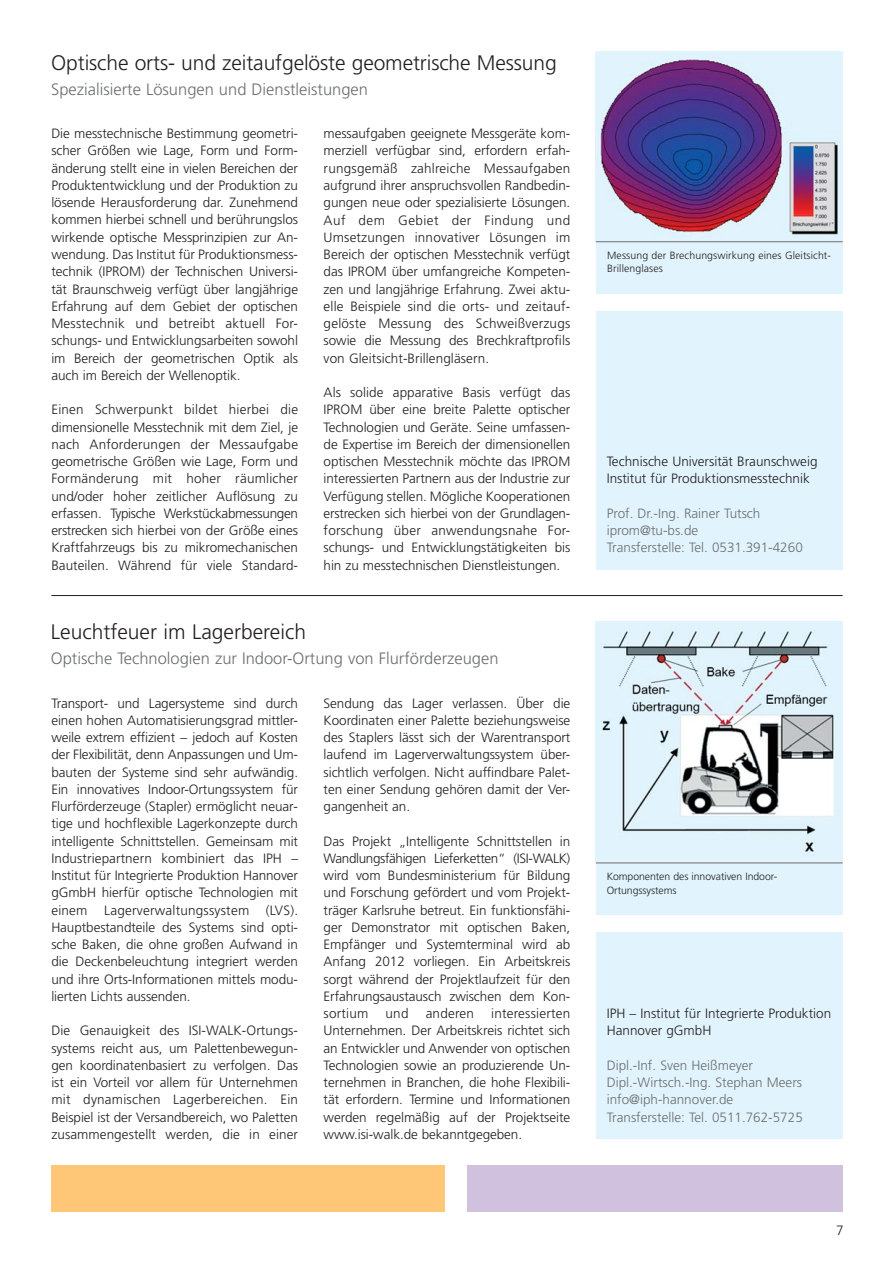
<style>
.page{position:relative;width:894px;height:1264px;background:#fff}
.page>*{position:absolute;margin:0;border:0;box-sizing:border-box;transform-origin:0 0}
.t1{font:300 21px "Frutiger";letter-spacing:-.005em;color:#231f20}
.t2{font:300 16.5px "Frutiger";color:#6d6e70}
.t3{font:300 13.5px/17.2px "Frutiger";letter-spacing:-.005em;color:#231f20;text-align:justify}
.t4{font:300 13.5px/17.2px "Frutiger";color:#6d6e70}
.t5{font:300 13.5px "Frutiger";letter-spacing:.015em;color:#231f20}
.t6{font:300 10.5px/13.5px "Frutiger";letter-spacing:.01em;color:#231f20}
</style>
<div class="page">
<div style="left:467px;top:1165px;width:375px;height:47px;background:#d0c1df"></div>
<div style="left:51px;top:1165px;width:393px;height:47px;background:#fec777"></div>
<hr style="left:51px;top:595px;width:791px;height:1px;background:#231f20">
<div style="left:596px;top:237px;width:246px;height:57px;background:#e1f4fd"></div>
<div style="left:596px;top:311px;width:246px;height:259px;background:#e1f4fd"></div>
<div style="left:596px;top:858px;width:246px;height:56px;background:#e1f4fd"></div>
<div style="left:596px;top:932px;width:246px;height:207px;background:#e1f4fd"></div>
<img style="left:596px;top:621px;width:246px;height:242px">
<img style="left:596px;top:52px;width:246px;height:185px">
<hr style="left:596px;top:863px;width:246px;height:1px;background:#6d6e70">
<hr style="left:596px;top:241px;width:246px;height:1px;background:#6d6e70">
<h1 class="t1" style="left:51px;top:53px;width:507px">Optische orts- und zeitaufgelöste geometrische Messung</h1>
<p class="t2" style="left:51px;top:82px;width:318px">Spezialisierte Lösungen und Dienstleistungen</p>
<p class="t3" style="left:51px;top:126px;width:248px">Die messtechnische Bestimmung geometri&shy;scher Größen wie Lage, Form und Form&shy;änderung stellt eine in vielen Bereichen der Produktentwicklung und der Produktion zu lösende Herausforderung dar. Zunehmend kommen hierbei schnell und berührungslos wirkende optische Messprinzipien zur An&shy;wendung. Das Institut für Produktionsmess&shy;technik (IPROM) der Technischen Universi&shy;tät Braunschweig verfügt über langjährige Erfahrung auf dem Gebiet der optischen Messtechnik und betreibt aktuell For&shy;schungs- und Entwicklungsarbeiten sowohl im Bereich der geometrischen Optik als auch im Bereich der Wellenoptik.</p>
<p class="t3" style="left:51px;top:402px;width:248px">Einen Schwerpunkt bildet hierbei die dimensionelle Messtechnik mit dem Ziel, je nach Anforderungen der Messaufgabe geometrische Größen wie Lage, Form und Formänderung mit hoher räumlicher und/oder hoher zeitlicher Auflösung zu erfassen. Typische Werkstückabmessungen erstrecken sich hierbei von der Größe eines Kraftfahrzeugs bis zu mikromechanischen Bauteilen. Während für viele Standard-</p>
<p class="t3" style="left:323px;top:126px;width:248px">messaufgaben geeignete Messgeräte kom&shy;merziell verfügbar sind, erfordern erfah&shy;rungsgemäß zahlreiche Messaufgaben aufgrund ihrer anspruchsvollen Randbedin&shy;gungen neue oder spezialisierte Lösungen.<br>Auf dem Gebiet der Findung und Umsetzungen innovativer Lösungen im Bereich der optischen Messtechnik verfügt das IPROM über umfangreiche Kompeten&shy;zen und langjährige Erfahrung. Zwei aktu&shy;elle Beispiele sind die orts- und zeitauf&shy;gelöste Messung des Schweißverzugs sowie die Messung des Brechkraftprofils von Gleitsicht-Brillengläsern.</p>
<p class="t3" style="left:323px;top:384px;width:248px">Als solide apparative Basis verfügt das IPROM über eine breite Palette optischer Technologien und Geräte. Seine umfassen&shy;de Expertise im Bereich der dimensionellen optischen Messtechnik möchte das IPROM interessierten Partnern aus der Industrie zur Verfügung stellen. Mögliche Kooperationen erstrecken sich hierbei von der Grundlagen&shy;forschung über anwendungsnahe For&shy;schungs- und Entwicklungstätigkeiten bis hin zu messtechnischen Dienstleistungen.</p>
<h1 class="t1" style="left:51px;top:622px;width:257px">Leuchtfeuer im Lagerbereich</h1>
<p class="t2" style="left:51px;top:651px;width:449px">Optische Technologien zur Indoor-Ortung von Flurförderzeugen</p>
<p class="t3" style="left:51px;top:695px;width:248px">Transport- und Lagersysteme sind durch einen hohen Automatisierungsgrad mittler&shy;weile extrem effizient – jedoch auf Kosten der Flexibilität, denn Anpassungen und Um&shy;bauten der Systeme sind sehr aufwändig.<br>Ein innovatives Indoor-Ortungssystem für Flurförderzeuge (Stapler) ermöglicht neuar&shy;tige und hochflexible Lagerkonzepte durch intelligente Schnittstellen. Gemeinsam mit Industriepartnern kombiniert das IPH – Institut für Integrierte Produktion Hannover gGmbH hierfür optische Technologien mit einem Lagerverwaltungssystem (LVS).<br>Hauptbestandteile des Systems sind opti&shy;sche Baken, die ohne großen Aufwand in die Deckenbeleuchtung integriert werden und ihre Orts-Informationen mittels modu&shy;lierten Lichts aussenden.</p>
<p class="t3" style="left:51px;top:1023px;width:248px">Die Genauigkeit des ISI-WALK-Ortungs&shy;systems reicht aus, um Palettenbewegun&shy;gen koordinatenbasiert zu verfolgen. Das ist ein Vorteil vor allem für Unternehmen mit dynamischen Lagerbereichen. Ein Beispiel ist der Versandbereich, wo Paletten zusammengestellt werden, die in einer</p>
<p class="t3" style="left:323px;top:695px;width:248px">Sendung das Lager verlassen. Über die Koordinaten einer Palette beziehungsweise des Staplers lässt sich der Warentransport laufend im Lagerverwaltungssystem über&shy;sichtlich verfolgen. Nicht auffindbare Palet&shy;ten einer Sendung gehören damit der Ver&shy;gangenheit an.</p>
<p class="t3" style="left:323px;top:833px;width:248px">Das Projekt „Intelligente Schnittstellen in Wandlungsfähigen Lieferketten“ (ISI-WALK) wird vom Bundesministerium für Bildung und Forschung gefördert und vom Projekt&shy;träger Karlsruhe betreut. Ein funktionsfähi&shy;ger Demonstrator mit optischen Baken, Empfänger und Systemterminal wird ab Anfang 2012 vorliegen. Ein Arbeitskreis sorgt während der Projektlaufzeit für den Erfahrungsaustausch zwischen dem Kon&shy;sortium</p>
<p class="t3" style="left:385px;top:1005px;width:24px">und</p>
<p class="t5" style="left:425px;top:1008px;width:50px">anderen</p>
<p class="t3" style="left:323px;top:1005px;width:248px;text-indent:167px">interessierten Unternehmen. Der Arbeitskreis richtet sich an Entwickler und Anwender von optischen Technologien sowie an produzierende Un&shy;ternehmen in Branchen, die hohe Flexibili&shy;tät erfordern. Termine und Informationen werden regelmäßig auf der Projektseite www.isi-walk.de bekanntgegeben.</p>
<p class="t6" style="left:607px;top:249px;width:225px">Messung der Brechungswirkung eines Gleitsicht-<br>Brillenglases</p>
<p class="t3" style="left:606px;top:453px;width:212px">Technische Universität Braunschweig<br>Institut für Produktionsmesstechnik</p>
<p class="t4" style="left:606px;top:505px;width:198px">Prof. Dr.-Ing. Rainer Tutsch iprom@tu-bs.de<br>Transferstelle: Tel. 0531.391-4260</p>
<p class="t6" style="left:606px;top:870px;width:172px">Komponenten des innovativen Indoor-<br>Ortungssystems</p>
<p class="t3" style="left:606px;top:1005px;width:226px">IPH – Institut für Integrierte Produktion<br>Hannover gGmbH</p>
<p class="t4" style="left:606px;top:1057px;width:198px">Dipl.-Inf. Sven Heißmeyer<br>Dipl.-Wirtsch.-Ing. Stephan Meers info@iph-hannover.de<br>Transferstelle: Tel. 0511.762-5725</p>
<p class="t3" style="left:836px;top:1222px;width:9px">7</p>
</div>
